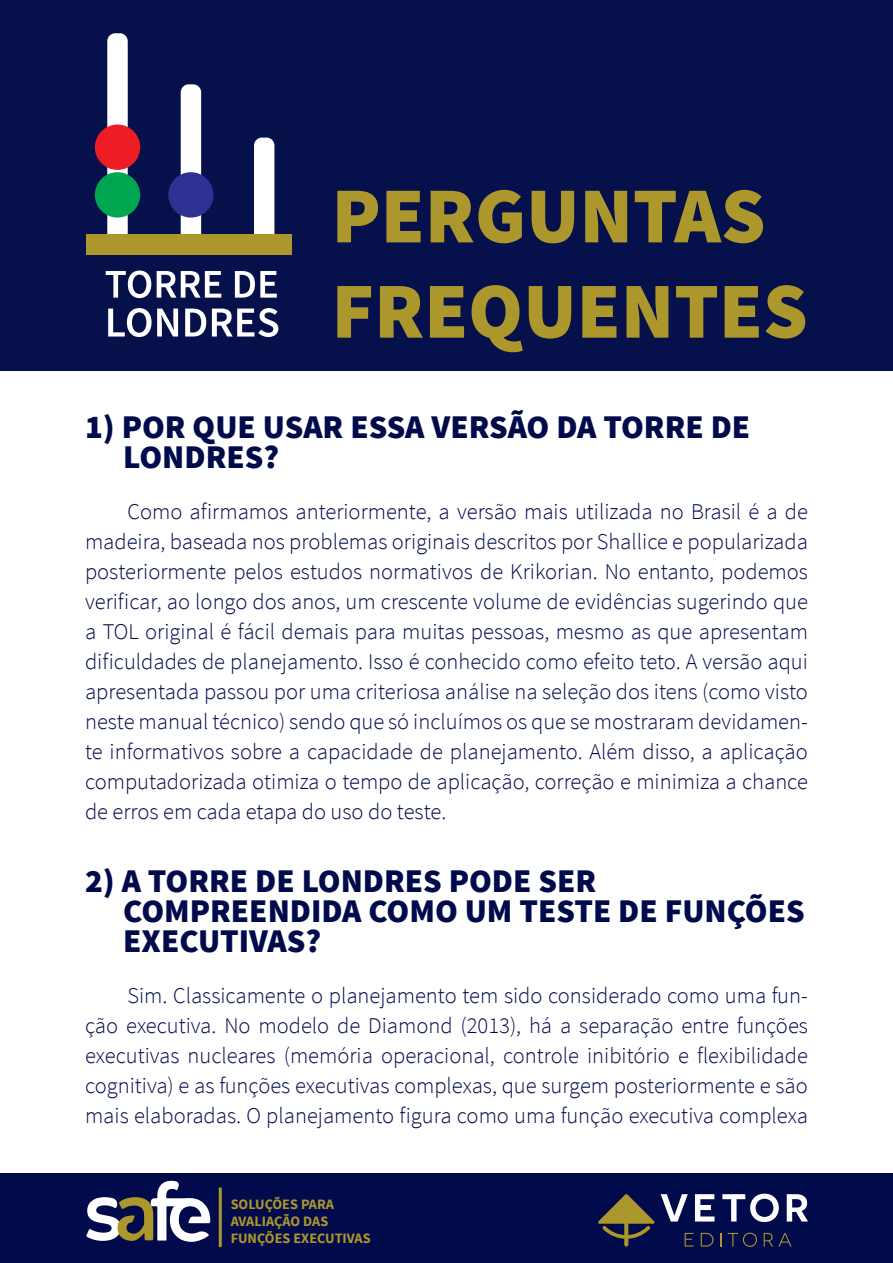
<style>
.page{position:relative;width:893px;height:1263px;background:#fff}
.page>*{position:absolute;margin:0;border:0;box-sizing:border-box;transform-origin:0 0}
.CAP{font:900 79.35px/95.2px "Source Sans Pro";color:#ab972c}
.SUB_FAQ{font:900 33px/30px "Source Sans Pro";color:#010a4b}
.texto{font:300 22.5px/30px "Source Sans Pro";color:#010a4b;text-align:justify}
.t1{font:700 14.25px/17.1px "Source Sans Pro";color:#ab972c}
</style>
<div class="page">
<div style="left:0;top:1174px;width:893px;height:89px;background:#010a4b"></div>
<svg style="left:86px;top:1181px;width:124px;height:61px"></svg>
<hr style="left:219px;top:1187px;width:3px;height:60px;background:#ab972c">
<div style="left:0;top:0;width:893px;height:371px;background:#06104a"></div>
<svg style="left:661px;top:1194px;width:27px;height:27px"></svg>
<svg style="left:695px;top:1194px;width:19px;height:27px"></svg>
<svg style="left:722px;top:1193px;width:57px;height:29px"></svg>
<svg style="left:787px;top:1194px;width:21px;height:27px"></svg>
<svg style="left:685px;top:1233px;width:9px;height:13px"></svg>
<svg style="left:701px;top:1233px;width:12px;height:13px"></svg>
<svg style="left:720px;top:1233px;width:1px;height:13px"></svg>
<svg style="left:728px;top:1232px;width:29px;height:15px"></svg>
<svg style="left:764px;top:1233px;width:27px;height:13px"></svg>
<svg style="left:624px;top:1221px;width:4px;height:25px"></svg>
<svg style="left:598px;top:1194px;width:57px;height:45px"></svg>
<div style="left:107px;top:33px;width:21px;height:219px;background:#fff;border-radius:8px"></div>
<div style="left:181px;top:84px;width:20px;height:164px;background:#fff;border-radius:8px"></div>
<div style="left:254px;top:138px;width:20px;height:107px;background:#fff;border-radius:8px"></div>
<div style="left:86px;top:234px;width:206px;height:20px;background:#ab972c"></div>
<div style="left:95px;top:172px;width:45px;height:46px;background:#00a54f;border-radius:50%"></div>
<div style="left:95px;top:125px;width:45px;height:45px;background:#ee1d23;border-radius:50%"></div>
<div style="left:168px;top:172px;width:46px;height:46px;background:#2e3092;border-radius:50%"></div>
<svg style="left:106px;top:270px;width:171px;height:28px"></svg>
<svg style="left:108px;top:308px;width:170px;height:29px"></svg>
<p class="CAP" style="left:332px;top:172px;width:478px">PERGUNTAS<br>FREQUENTES</p>
<p class="SUB_FAQ" style="left:123px;top:413px;width:628px;text-indent:-38px">1) POR QUE USAR ESSA VERSÃO DA TORRE DE<br>LONDRES?</p>
<p class="texto" style="left:85px;top:497px;width:724px;text-indent:43px">Como afirmamos anteriormente, a versão mais utilizada no Brasil é a de madeira, baseada nos problemas originais descritos por Shallice e popularizada posteriormente pelos estudos normativos de Krikorian. No entanto, podemos verificar, ao longo dos anos, um crescente volume de evidências sugerindo que a TOL original é fácil demais para muitas pessoas, mesmo as que apresentam dificuldades de planejamento. Isso é conhecido como efeito teto. A versão aqui apresentada passou por uma criteriosa análise na seleção dos itens (como visto neste manual técnico) sendo que só incluímos os que se mostraram devidamen&shy;te informativos sobre a capacidade de planejamento. Além disso, a aplicação computadorizada otimiza o tempo de aplicação, correção e minimiza a chance de erros em cada etapa do uso do teste.</p>
<p class="SUB_FAQ" style="left:123px;top:867px;width:683px;text-indent:-38px">2) A TORRE DE LONDRES PODE SER<br>COMPREENDIDA COMO UM TESTE DE FUNÇÕES<br>EXECUTIVAS?</p>
<p class="texto" style="left:85px;top:980px;width:724px;text-indent:43px">Sim. Classicamente o planejamento tem sido considerado como uma fun&shy;ção executiva. No modelo de Diamond (2013), há a separação entre funções executivas nucleares (memória operacional, controle inibitório e flexibilidade cognitiva) e as funções executivas complexas, que surgem posteriormente e são mais elaboradas. O planejamento figura como uma função executiva complexa</p>
<p class="t1" style="left:231px;top:1196px;width:142px">SOLUÇÕES PARA<br>AVALIAÇÃO DAS<br>FUNÇÕES EXECUTIVAS</p>
</div>
